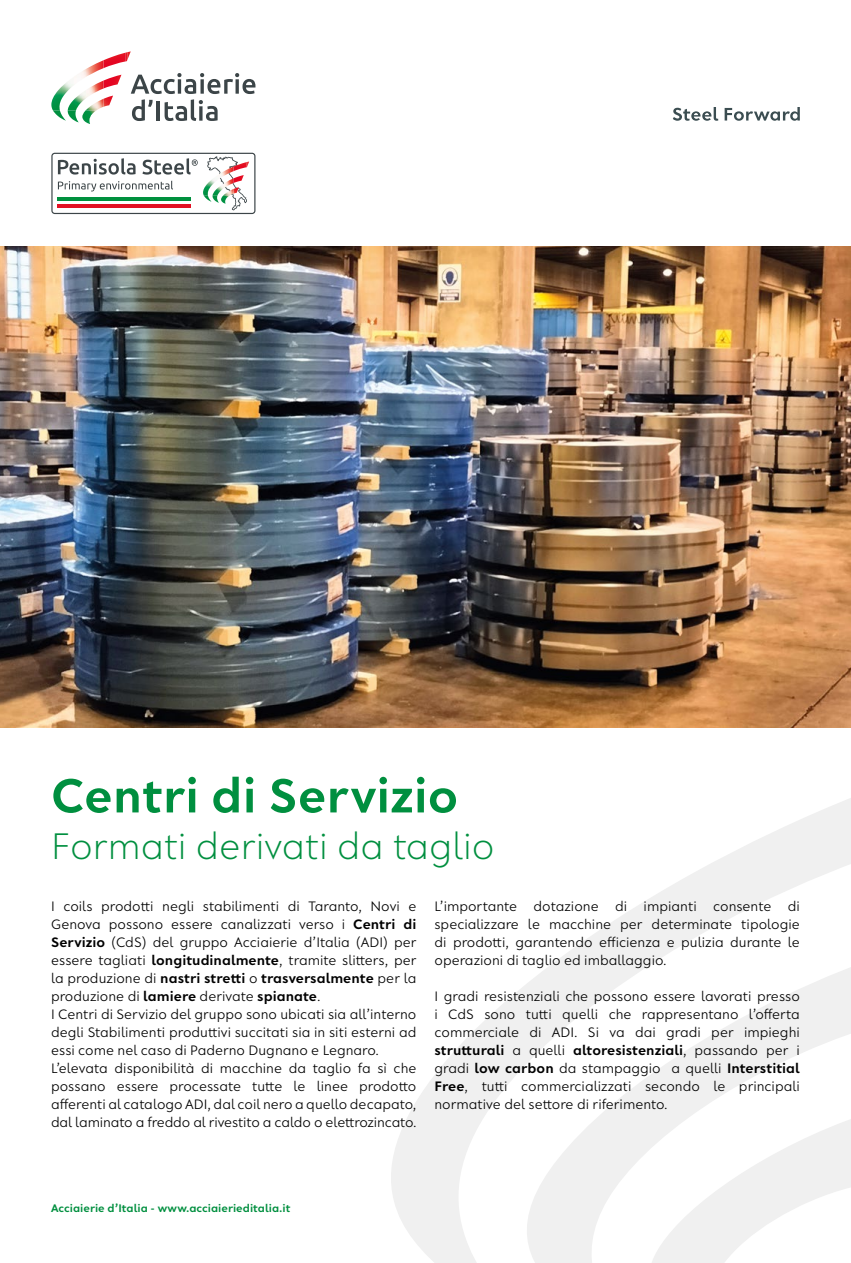
<style>
.page{position:relative;width:851px;height:1263px;background:#fff}
.page>*{position:absolute;margin:0;border:0;box-sizing:border-box;transform-origin:0 0}
.t1{font:600 52.5px "Larryline";color:#008f3f}
.t2{font:300 40.5px "Larryline";color:#008f3f}
.t3{font:15px/18px "Larryline";color:#000;text-align:justify}
.t4{font:600 12px "Larryline";color:#008f3f}
.s1{font-weight:600}
</style>
<div class="page">
<svg style="left:391px;top:799px;width:459px;height:464px"></svg>
<img style="left:0;top:247px;width:850px;height:480px">
<svg style="left:51px;top:153px;width:204px;height:61px"></svg>
<svg style="left:673px;top:107px;width:45px;height:14px"></svg>
<svg style="left:724px;top:107px;width:75px;height:14px"></svg>
<svg style="left:131px;top:73px;width:124px;height:48px"></svg>
<svg style="left:125px;top:51px;width:6px;height:10px"></svg>
<img style="left:104px;top:53px;width:22px;height:35px">
<img style="left:94px;top:96px;width:19px;height:15px">
<img style="left:53px;top:110px;width:42px;height:14px">
<img style="left:51px;top:67px;width:38px;height:43px">
<h1 class="t1" style="left:51px;top:764px;width:408px">Centri di Servizio</h1>
<h2 class="t2" style="left:51px;top:822px;width:445px">Formati derivati da taglio</h2>
<p class="t3" style="left:51px;top:897px;width:367px;text-align:left">I coils prodotti negli stabilimenti di Taranto, Novi e Genova possono essere canalizzati verso i <span class="s1">Centri di Servizio</span> (CdS) del gruppo Acciaierie d’Italia (ADI) per essere tagliati <span class="s1">longitudinalmente</span>, tramite slitters, per la produzione di <span class="s1">nastri stretti</span> o <span class="s1">trasversalmente</span> per la produzione di <span class="s1">lamiere</span> derivate <span class="s1">spianate</span>.<br>I Centri di Servizio del gruppo sono ubicati sia all’interno degli Stabilimenti produttivi succitati sia in siti esterni ad essi come nel caso di Paderno Dugnano e Legnaro.<br>L’elevata disponibilità di macchine da taglio fa sì che possano essere processate tutte le linee prodotto afferenti al catalogo ADI, dal coil nero a quello decapato, dal laminato a freddo al rivestito a caldo o elettrozincato.</p>
<p class="t3" style="left:434px;top:897px;width:367px">L’importante dotazione di impianti consente di specializzare le macchine per determinate tipologie di prodotti, garantendo efficienza e pulizia durante le operazioni di taglio ed imballaggio.</p>
<p class="t3" style="left:434px;top:987px;width:367px">I gradi resistenziali che possono essere lavorati presso i CdS sono tutti quelli che rappresentano l’offerta commerciale di ADI. Si va dai gradi per impieghi <span class="s1">strutturali</span> a quelli <span class="s1">altoresistenziali</span>, passando per i gradi <span class="s1">low carbon</span> da stampaggio a quelli <span class="s1">Interstitial Free</span>, tutti commercializzati secondo le principali normative del settore di riferimento.</p>
<p class="t4" style="left:51px;top:1201px;width:241px">Acciaierie d’Italia - www.acciaierieditalia.it</p>
</div>
